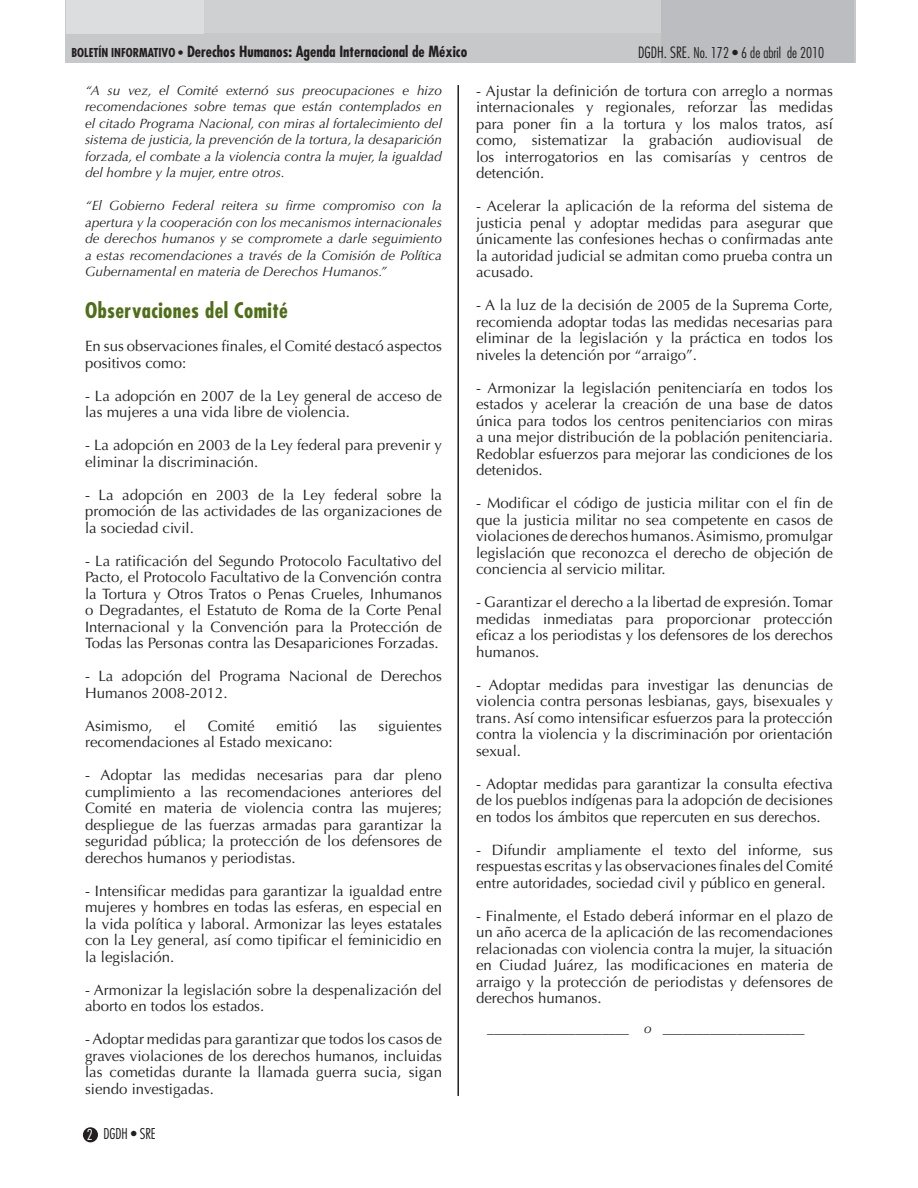
<style>
.page{position:relative;width:918px;height:1188px;background:#fff}
.page>*{position:absolute;margin:0;border:0;box-sizing:border-box;transform-origin:0 0}
.t1{font:700 condensed 21px "Futura";letter-spacing:.02em;color:#4e6e17}
.t2{font:15px/16.5px "Optima";color:#231f20;text-align:justify}
.t3{font:700 condensed 15px "Futura";color:#231f20}
.t4{font:300 condensed 14.55px "Futura";color:#231f20}
.t5{font:300 condensed 14.55px "Futura";color:#fff}
.t6{font:italic 13.5px/16.5px "Optima";color:#231f20;text-align:justify}
.s1{font-size:12px}
.s2{font-size:15.3px}
</style>
<div class="page">
<hr style="left:457px;top:85px;width:2px;height:1011px;background:#231f20">
<div style="left:65px;top:0;width:790px;height:63px;background:#c7c8ca"></div>
<div style="left:67px;top:0;width:786px;height:33px;background:#cfd0d2"></div>
<div style="left:661px;top:0;width:192px;height:63px;background:#bcbdc0"></div>
<div style="left:66px;top:0;width:138px;height:33px;background:#dcdddf"></div>
<div style="left:83px;top:1127px;width:15px;height:15px;background:#231f20;border-radius:50%"></div>
<p class="t3" style="left:71px;top:42px;width:397px"><span class="s1">BOLETÍN INFORMATIVO •</span> Derechos Humanos: Agenda Internacional de México</p>
<p class="t4" style="left:638px;top:44px;width:188px"><span class="s2">DGDH. SRE.</span> No. 172 • 6 de abril de 2010</p>
<p class="t6" style="left:85px;top:82px;width:359px">“A su vez, el Comité externó sus preocupaciones e hizo recomendaciones sobre temas que están contemplados en el citado Programa Nacional, con miras al fortalecimiento del sistema de justicia, la prevención de la tortura, la desaparición forzada, el combate a la violencia contra la mujer, la igualdad del hombre y la mujer, entre otros.</p>
<p class="t6" style="left:85px;top:198px;width:358px">“El Gobierno Federal reitera su firme compromiso con la apertura y la cooperación con los mecanismos internacionales de derechos humanos y se compromete a darle seguimiento a estas recomendaciones a través de la Comisión de Política Gubernamental en materia de Derechos Humanos.”</p>
<p class="t1" style="left:85px;top:297px;width:204px">Observaciones del Comité</p>
<p class="t2" style="left:85px;top:338px;width:358px">En sus observaciones finales, el Comité destacó aspectos positivos como:</p>
<p class="t2" style="left:85px;top:388px;width:358px">- La adopción en 2007 de la Ley general de acceso de las mujeres a una vida libre de violencia.</p>
<p class="t2" style="left:85px;top:437px;width:358px">- La adopción en 2003 de la Ley federal para prevenir y eliminar la discriminación.</p>
<p class="t2" style="left:85px;top:487px;width:358px">- La adopción en 2003 de la Ley federal sobre la promoción de las actividades de las organizaciones de la sociedad civil.</p>
<p class="t2" style="left:85px;top:553px;width:358px">- La ratificación del Segundo Protocolo Facultativo del Pacto, el Protocolo Facultativo de la Convención contra la Tortura y Otros Tratos o Penas Crueles, Inhumanos o Degradantes, el Estatuto de Roma de la Corte Penal Internacional y la Convención para la Protección de Todas las Personas contra las Desapariciones Forzadas.</p>
<p class="t2" style="left:85px;top:668px;width:358px">- La adopción del Programa Nacional de Derechos<br>Humanos 2008-2012.</p>
<p class="t2" style="left:85px;top:718px;width:69px">Asimismo,</p>
<p class="t2" style="left:174px;top:718px;width:13px">el</p>
<p class="t2" style="left:208px;top:718px;width:48px">Comité</p>
<p class="t2" style="left:277px;top:718px;width:42px">emitió</p>
<p class="t2" style="left:339px;top:718px;width:19px">las</p>
<p class="t2" style="left:379px;top:718px;width:65px">siguientes</p>
<p class="t2" style="left:85px;top:734px;width:249px">recomendaciones al Estado mexicano:</p>
<p class="t2" style="left:85px;top:767px;width:358px">- Adoptar las medidas necesarias para dar pleno cumplimiento a las recomendaciones anteriores del Comité en materia de violencia contra las mujeres; despliegue de las fuerzas armadas para garantizar la seguridad pública; la protección de los defensores de derechos humanos y periodistas.</p>
<p class="t2" style="left:85px;top:883px;width:358px">- Intensificar medidas para garantizar la igualdad entre mujeres y hombres en todas las esferas, en especial en la vida política y laboral. Armonizar las leyes estatales con la Ley general, así como tipificar el feminicidio en la legislación.</p>
<p class="t2" style="left:85px;top:982px;width:358px">- Armonizar la legislación sobre la despenalización del aborto en todos los estados.</p>
<p class="t2" style="left:85px;top:1031px;width:358px">- Adoptar medidas para garantizar que todos los casos de graves violaciones de los derechos humanos, incluidas las cometidas durante la llamada guerra sucia, sigan siendo investigadas.</p>
<p class="t5" style="left:87px;top:1126px;width:8px">2</p>
<p class="t4" style="left:103px;top:1125px;width:54px">DGDH • SRE</p>
<p class="t2" style="left:476px;top:83px;width:358px">- Ajustar la definición de tortura con arreglo a normas internacionales y regionales, reforzar las medidas para poner fin a la tortura y los malos tratos, así como, sistematizar la grabación audiovisual de los interrogatorios en las comisarías y centros de detención.</p>
<p class="t2" style="left:476px;top:198px;width:358px">- Acelerar la aplicación de la reforma del sistema de justicia penal y adoptar medidas para asegurar que únicamente las confesiones hechas o confirmadas ante la autoridad judicial se admitan como prueba contra un acusado.</p>
<p class="t2" style="left:476px;top:297px;width:358px">- A la luz de la decisión de 2005 de la Suprema Corte, recomienda adoptar todas las medidas necesarias para eliminar de la legislación y la práctica en todos los niveles la detención por “arraigo”.</p>
<p class="t2" style="left:476px;top:380px;width:358px">- Armonizar la legislación penitenciaría en todos los estados y acelerar la creación de una base de datos única para todos los centros penitenciarios con miras a una mejor distribución de la población penitenciaria.<br>Redoblar esfuerzos para mejorar las condiciones de los detenidos.</p>
<p class="t2" style="left:476px;top:495px;width:358px">- Modificar el código de justicia militar con el fin de que la justicia militar no sea competente en casos de violaciones de derechos humanos. Asimismo, promulgar legislación que reconozca el derecho de objeción de conciencia al servicio militar.</p>
<p class="t2" style="left:476px;top:594px;width:358px">- Garantizar el derecho a la libertad de expresión. Tomar medidas inmediatas para proporcionar protección eficaz a los periodistas y los defensores de los derechos humanos.</p>
<p class="t2" style="left:476px;top:677px;width:358px">- Adoptar medidas para investigar las denuncias de violencia contra personas lesbianas, gays, bisexuales y trans. Así como intensificar esfuerzos para la protección contra la violencia y la discriminación por orientación sexual.</p>
<p class="t2" style="left:476px;top:776px;width:358px">- Adoptar medidas para garantizar la consulta efectiva de los pueblos indígenas para la adopción de decisiones en todos los ámbitos que repercuten en sus derechos.</p>
<p class="t2" style="left:476px;top:842px;width:358px">- Difundir ampliamente el texto del informe, sus respuestas escritas y las observaciones finales del Comité entre autoridades, sociedad civil y público en general.</p>
<p class="t2" style="left:476px;top:908px;width:358px">- Finalmente, el Estado deberá informar en el plazo de un año acerca de la aplicación de las recomendaciones relacionadas con violencia contra la mujer, la situación en Ciudad Juárez, las modificaciones en materia de arraigo y la protección de periodistas y defensores de derechos humanos.</p>
<p class="t6" style="left:487px;top:1021px;width:319px">_____________________ o _____________________</p>
</div>
